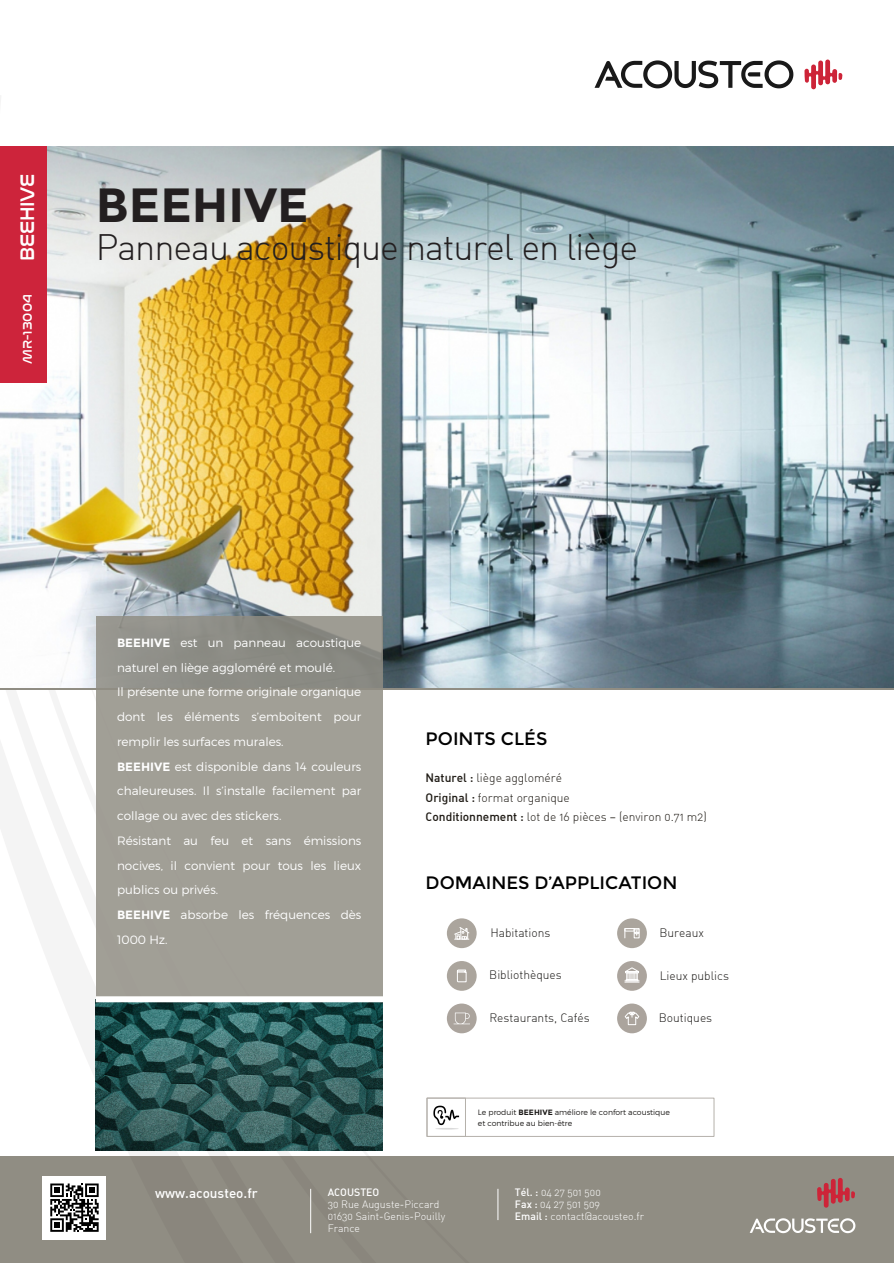
<style>
.page{position:relative;width:894px;height:1263px;background:#fff}
.page>*{position:absolute;margin:0;border:0;box-sizing:border-box;transform-origin:0 0}
.t1{font:700 48px "Montserrat";color:#231f20}
.t2{font:36px "DIN Light Alternate";letter-spacing:-.03em;color:#231f20}
.t3{font:20.25px "Nasalization Rg";letter-spacing:-.025em;color:#fff}
.t4{font:18px "Montserrat";color:#000}
.t5{font:13.5px "DIN Medium Alternate";color:#fff}
.t6{font:12.9px "Nasalization Rg";color:#fff}
.t7{font:300 12px/24.8px "Montserrat";color:#fff}
.t8{font:12px/19.5px "DIN Light Alternate";color:#1e1a14}
.t9{font:12px "DIN Light Alternate";color:#1c1a18}
.t10{font:10.5px/12px "DIN Light Alternate";color:#fff}
.t11{font:10.5px "DIN Medium Alternate";color:#fff}
.t12{font:300 7.65px/10.1px "Montserrat";color:#1c1a18}
.s1{font-weight:700}
.s2{font-family:"DIN Medium Alternate"}
</style>
<div class="page">
<svg style="left:0;top:96px;width:516px;height:1061px"></svg>
<div style="left:0;top:1157px;width:893px;height:106px;background:#908d83"></div>
<hr style="left:497px;top:1189px;width:1px;height:31px;background:#fff">
<hr style="left:310px;top:1189px;width:1px;height:44px;background:#fff">
<svg style="left:817px;top:1178px;width:37px;height:30px"></svg>
<svg style="left:749px;top:1218px;width:106px;height:15px"></svg>
<svg style="left:804px;top:60px;width:38px;height:29px"></svg>
<svg style="left:594px;top:60px;width:199px;height:28px"></svg>
<div style="left:43px;top:1176px;width:63px;height:63px;background:#fff"></div>
<svg style="left:50px;top:1183px;width:49px;height:49px"></svg>
<img style="left:96px;top:1002px;width:286px;height:149px">
<img style="left:0;top:146px;width:893px;height:543px">
<hr style="left:0;top:689px;width:893px;height:1px;background:#908d83">
<div style="left:0;top:146px;width:47px;height:237px;background:#cd243b"></div>
<div style="left:96px;top:616px;width:286px;height:383px;background:#908d83;opacity:.84"></div>
<div style="left:96px;top:996px;width:288px;height:6px;background:#fff"></div>
<div style="left:426px;top:1098px;width:288px;height:39px;border:1px solid #b5b1ab"></div>
<div style="left:426px;top:1098px;width:39px;height:39px;border:1px solid #b5b1ab"></div>
<svg style="left:433px;top:1106px;width:26px;height:23px"></svg>
<div style="left:617px;top:918px;width:29px;height:30px;background:#aba59d;border-radius:50%"></div>
<svg style="left:624px;top:928px;width:15px;height:10px"></svg>
<div style="left:446px;top:918px;width:30px;height:30px;background:#aba59d;border-radius:50%"></div>
<svg style="left:454px;top:927px;width:15px;height:13px"></svg>
<div style="left:446px;top:961px;width:30px;height:30px;background:#aba59d;border-radius:50%"></div>
<svg style="left:457px;top:970px;width:9px;height:12px"></svg>
<div style="left:617px;top:961px;width:29px;height:30px;background:#aba49d;border-radius:50%"></div>
<svg style="left:624px;top:967px;width:15px;height:16px"></svg>
<div style="left:446px;top:1003px;width:30px;height:30px;background:#aba49d;border-radius:50%"></div>
<svg style="left:453px;top:1013px;width:17px;height:11px"></svg>
<div style="left:617px;top:1003px;width:29px;height:30px;background:#aba49d;border-radius:50%"></div>
<svg style="left:624px;top:1011px;width:15px;height:14px"></svg>
<h3 class="t3" style="left:19px;top:261px;width:88px;rotate:-90deg">BEEHIVE</h3>
<p class="t6" style="left:22px;top:364px;width:72px;rotate:-90deg">MR-13004</p>
<h1 class="t1" style="left:96px;top:176px;width:214px">BEEHIVE</h1>
<h2 class="t2" style="left:96px;top:226px;width:543px">Panneau acoustique naturel en liège</h2>
<p class="t7" style="left:117px;top:630px;width:246px"><span class="s1">BEEHIVE</span> est un panneau acoustique naturel en liège aggloméré et moulé.<br>Il présente une forme originale organique dont les éléments s’emboitent pour remplir les surfaces murales.<br><span class="s1">BEEHIVE</span> est disponible dans 14 couleurs chaleureuses. Il s’installe facilement par collage ou avec des stickers.<br>Résistant au feu et sans émissions nocives, il convient pour tous les lieux publics ou privés.<br><span class="s1">BEEHIVE</span> absorbe les fréquences dès 1000 Hz.</p>
<h3 class="t4" style="left:425px;top:727px;width:123px">POINTS CLÉS</h3>
<p class="t8" style="left:425px;top:768px;width:282px"><span class="s2">Naturel :</span> liège aggloméré<br><span class="s2">Original :</span> format organique<br><span class="s2">Conditionnement :</span> lot de 16 pièces – (environ 0.71 m2)</p>
<h3 class="t4" style="left:425px;top:872px;width:253px">DOMAINES D’APPLICATION</h3>
<p class="t9" style="left:490px;top:925px;width:62px">Habitations</p>
<p class="t9" style="left:659px;top:925px;width:46px">Bureaux</p>
<p class="t9" style="left:489px;top:967px;width:74px">Bibliothèques</p>
<p class="t9" style="left:659px;top:968px;width:71px">Lieux publics</p>
<p class="t9" style="left:489px;top:1011px;width:102px">Restaurants, Cafés</p>
<p class="t9" style="left:658px;top:1011px;width:55px">Boutiques</p>
<p class="t12" style="left:477px;top:1108px;width:193px">Le produit <span class="s1">BEEHIVE</span> améliore le confort acoustique et contribue au bien-être</p>
<p class="t5" style="left:155px;top:1185px;width:104px">www.acousteo.fr</p>
<p class="t10" style="left:514px;top:1186px;width:130px"><span class="s2">Tél. :</span> 04 27 501 500<br><span class="s2">Fax :</span> 04 27 501 509<br><span class="s2">Email :</span> contact@acousteo.fr</p>
<p class="t11" style="left:327px;top:1186px;width:53px">ACOUSTEO</p>
<p class="t10" style="left:327px;top:1198px;width:119px">30 Rue Auguste-Piccard<br>01630 Saint-Genis-Pouilly<br>France</p>
</div>
